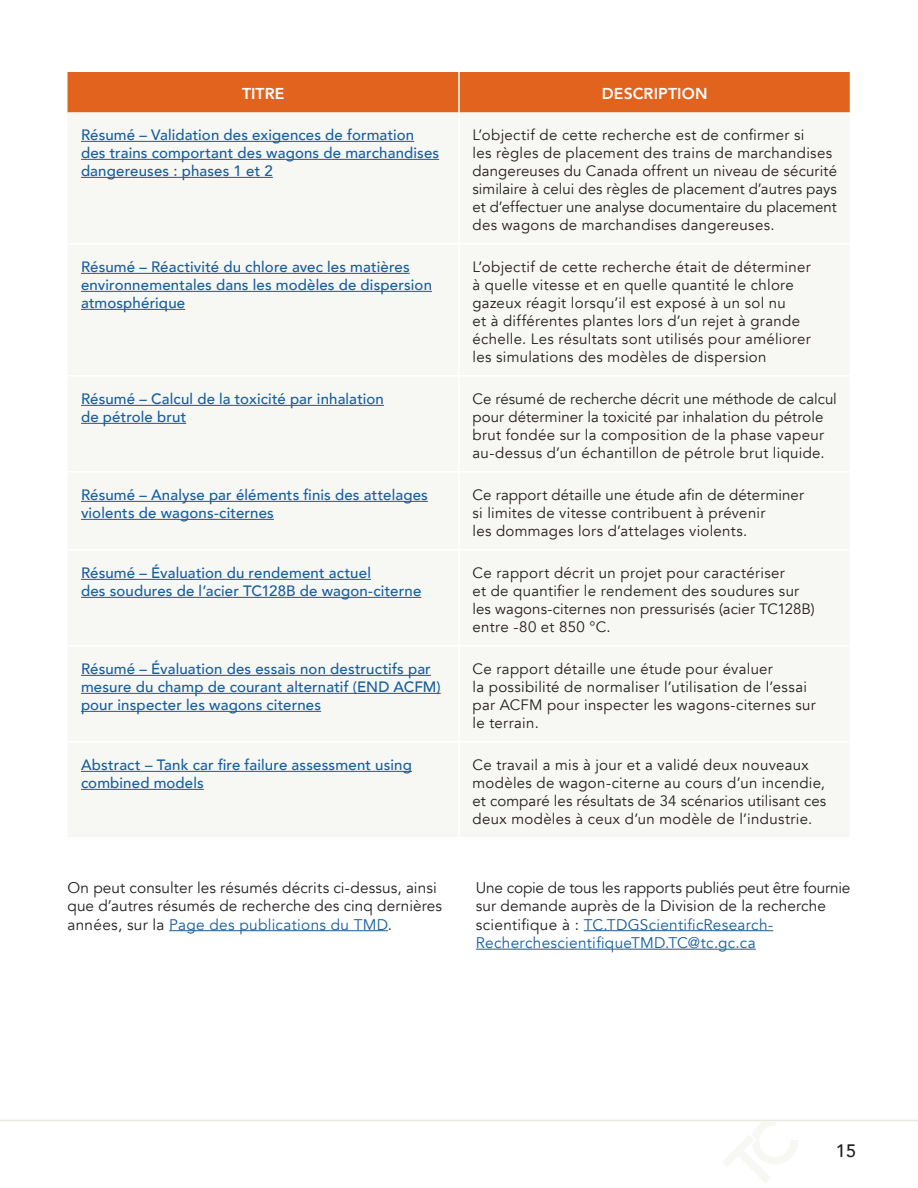
<style>
.page{position:relative;width:918px;height:1188px;background:#fff}
.page>*{position:absolute;margin:0;border:0;box-sizing:border-box;transform-origin:0 0}
.t1{font:500 18px "Avenir";color:#231f20}
.Table_Headers{font:800 15.75px "Avenir";letter-spacing:.005em;color:#fff}
.t2{font:15.3px/18.5px "Avenir";letter-spacing:.01em;color:#231f20}
.Table_Body{font:15px/18px "Avenir";letter-spacing:.02em;color:#231f20}
.Table_Body-2{font:500 15px/18px "Avenir";letter-spacing:.01em;color:#175d9e}
.s1{color:#175d9e}
</style>
<div class="page">
<hr style="left:0;top:1120px;width:918px;height:1px;background:#e9e9df">
<svg style="left:722px;top:1121px;width:76px;height:62px"></svg>
<div style="left:68px;top:72px;width:782px;height:40px;background:#e1631e"></div>
<div style="left:68px;top:112px;width:782px;height:725px;background:#f7f7f4"></div>
<hr style="left:458px;top:112px;width:2px;height:131px;background:#fff">
<hr style="left:68px;top:243px;width:391px;height:1px;background:#fff">
<hr style="left:459px;top:243px;width:392px;height:1px;background:#fff">
<hr style="left:458px;top:244px;width:2px;height:131px;background:#fff">
<hr style="left:68px;top:375px;width:391px;height:1px;background:#fff">
<hr style="left:459px;top:375px;width:392px;height:1px;background:#fff">
<hr style="left:458px;top:376px;width:2px;height:95px;background:#fff">
<hr style="left:68px;top:471px;width:391px;height:1px;background:#fff">
<hr style="left:459px;top:471px;width:392px;height:1px;background:#fff">
<hr style="left:458px;top:472px;width:2px;height:77px;background:#fff">
<hr style="left:68px;top:549px;width:391px;height:1px;background:#fff">
<hr style="left:459px;top:549px;width:392px;height:1px;background:#fff">
<hr style="left:458px;top:550px;width:2px;height:95px;background:#fff">
<hr style="left:68px;top:645px;width:391px;height:1px;background:#fff">
<hr style="left:459px;top:645px;width:392px;height:1px;background:#fff">
<hr style="left:458px;top:646px;width:2px;height:95px;background:#fff">
<hr style="left:68px;top:741px;width:391px;height:1px;background:#fff">
<hr style="left:459px;top:741px;width:392px;height:1px;background:#fff">
<hr style="left:458px;top:742px;width:2px;height:95px;background:#fff">
<hr style="left:458px;top:72px;width:2px;height:40px;background:#fff">
<hr style="left:81px;top:141px;width:333px;height:1px;background:#175d9e">
<hr style="left:81px;top:159px;width:358px;height:1px;background:#175d9e">
<hr style="left:81px;top:177px;width:192px;height:1px;background:#175d9e">
<hr style="left:81px;top:273px;width:329px;height:1px;background:#175d9e">
<hr style="left:81px;top:291px;width:351px;height:1px;background:#175d9e">
<hr style="left:81px;top:309px;width:104px;height:1px;background:#175d9e">
<hr style="left:81px;top:405px;width:303px;height:1px;background:#175d9e">
<hr style="left:81px;top:423px;width:105px;height:1px;background:#175d9e">
<hr style="left:81px;top:501px;width:347px;height:1px;background:#175d9e">
<hr style="left:81px;top:519px;width:193px;height:1px;background:#175d9e">
<hr style="left:81px;top:579px;width:290px;height:1px;background:#175d9e">
<hr style="left:81px;top:597px;width:340px;height:1px;background:#175d9e">
<hr style="left:81px;top:675px;width:350px;height:1px;background:#175d9e">
<hr style="left:81px;top:693px;width:360px;height:1px;background:#175d9e">
<hr style="left:81px;top:711px;width:240px;height:1px;background:#175d9e">
<hr style="left:81px;top:771px;width:331px;height:1px;background:#175d9e">
<hr style="left:81px;top:789px;width:123px;height:1px;background:#175d9e">
<hr style="left:169px;top:930px;width:219px;height:1px;background:#175d9e">
<hr style="left:584px;top:930px;width:189px;height:1px;background:#175d9e">
<hr style="left:476px;top:949px;width:280px;height:1px;background:#175d9e">
<p class="Table_Headers" style="left:242px;top:81px;width:44px">TITRE</p>
<p class="Table_Headers" style="left:602px;top:81px;width:107px">DESCRIPTION</p>
<p class="Table_Body-2" style="left:81px;top:125px;width:360px">Résumé – Validation des exigences de formation des trains comportant des wagons de marchandises dangereuses : phases 1 et 2</p>
<p class="Table_Body" style="left:472px;top:126px;width:366px">L’objectif de cette recherche est de confirmer si<br>les règles de placement des trains de marchandises dangereuses du Canada offrent un niveau de sécurité similaire à celui des règles de placement d’autres pays et d’effectuer une analyse documentaire du placement des wagons de marchandises dangereuses.</p>
<p class="Table_Body-2" style="left:81px;top:257px;width:353px">Résumé – Réactivité du chlore avec les matières environnementales dans les modèles de dispersion atmosphérique</p>
<p class="Table_Body" style="left:472px;top:258px;width:340px">L’objectif de cette recherche était de déterminer à quelle vitesse et en quelle quantité le chlore gazeux réagit lorsqu’il est exposé à un sol nu<br>et à différentes plantes lors d’un rejet à grande échelle. Les résultats sont utilisés pour améliorer les simulations des modèles de dispersion</p>
<p class="Table_Body-2" style="left:81px;top:389px;width:304px">Résumé – Calcul de la toxicité par inhalation de pétrole brut</p>
<p class="Table_Body" style="left:472px;top:390px;width:366px">Ce résumé de recherche décrit une méthode de calcul pour déterminer la toxicité par inhalation du pétrole brut fondée sur la composition de la phase vapeur au-dessus d’un échantillon de pétrole brut liquide.</p>
<p class="Table_Body-2" style="left:81px;top:485px;width:348px">Résumé – Analyse par éléments finis des attelages violents de wagons-citernes</p>
<p class="Table_Body" style="left:472px;top:486px;width:333px">Ce rapport détaille une étude afin de déterminer si limites de vitesse contribuent à prévenir<br>les dommages lors d’attelages violents.</p>
<p class="Table_Body-2" style="left:81px;top:563px;width:342px">Résumé – Évaluation du rendement actuel<br>des soudures de l’acier TC128B de wagon-citerne</p>
<p class="Table_Body" style="left:472px;top:564px;width:344px">Ce rapport décrit un projet pour caractériser<br>et de quantifier le rendement des soudures sur les wagons-citernes non pressurisés (acier TC128B) entre -80 et 850 °C.</p>
<p class="Table_Body-2" style="left:81px;top:659px;width:361px">Résumé – Évaluation des essais non destructifs par mesure du champ de courant alternatif (END ACFM) pour inspecter les wagons citernes</p>
<p class="Table_Body" style="left:472px;top:660px;width:345px">Ce rapport détaille une étude pour évaluer<br>la possibilité de normaliser l’utilisation de l’essai par ACFM pour inspecter les wagons-citernes sur le terrain.</p>
<p class="Table_Body-2" style="left:81px;top:755px;width:332px">Abstract – Tank car fire failure assessment using combined models</p>
<p class="Table_Body" style="left:472px;top:756px;width:355px">Ce travail a mis à jour et a validé deux nouveaux modèles de wagon-citerne au cours d’un incendie, et comparé les résultats de 34 scénarios utilisant ces deux modèles à ceux d’un modèle de l’industrie.</p>
<p class="t2" style="left:68px;top:878px;width:376px">On peut consulter les résumés décrits ci-dessus, ainsi que d’autres résumés de recherche des cinq dernières années, sur la <span class="s1">Page des publications du TMD</span>.</p>
<p class="t2" style="left:476px;top:878px;width:376px">Une copie de tous les rapports publiés peut être fournie sur demande auprès de la Division de la recherche scientifique à : <span class="s1">TC.TDGScientificResearch-RecherchescientifiqueTMD.TC@tc.gc.ca</span></p>
<p class="t1" style="left:836px;top:1135px;width:22px">15</p>
</div>
